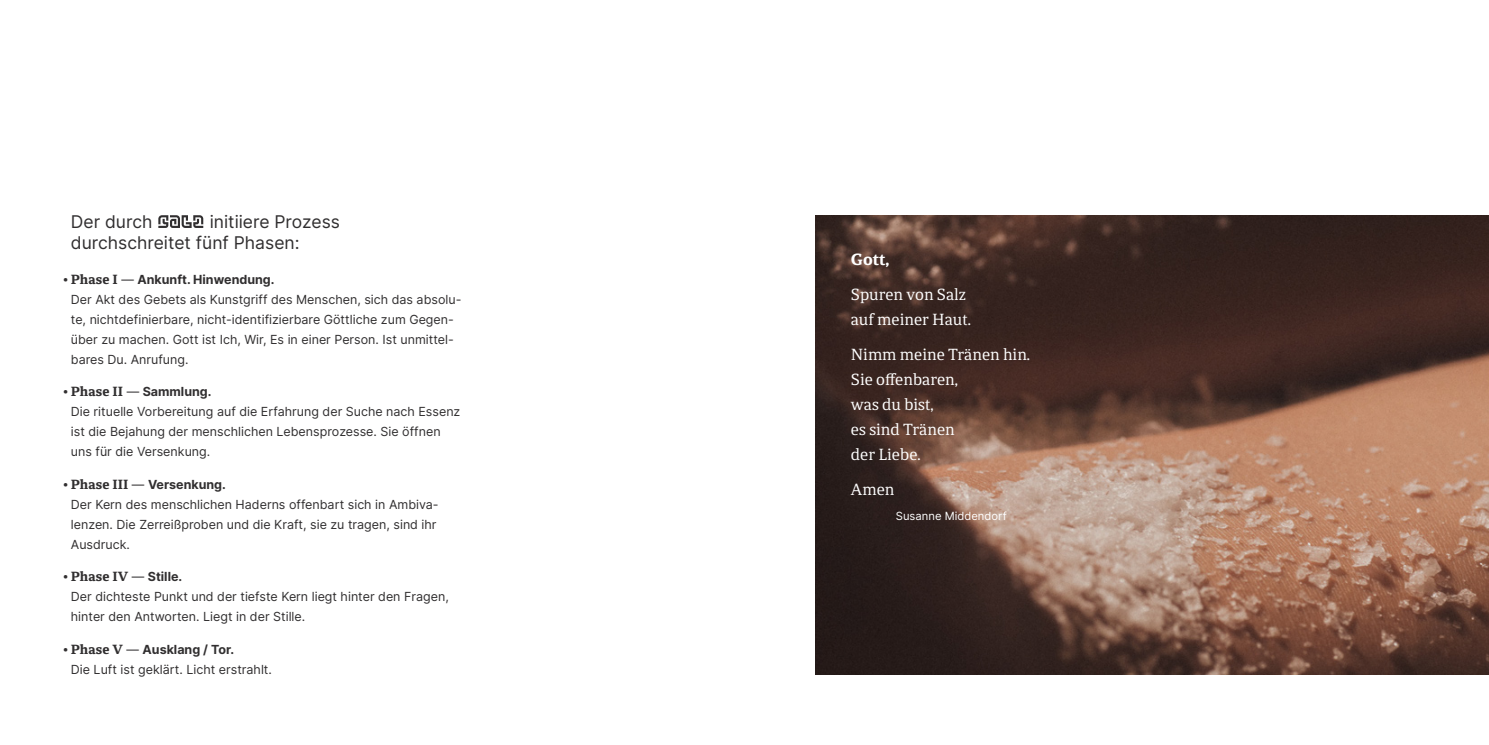
<style>
.page{position:relative;width:1489px;height:745px;background:#fff}
.page>*{position:absolute;margin:0;border:0;box-sizing:border-box;transform-origin:0 0}
.t1{font:17.5px/25px "Calicanto";color:#fff}
.t2{font:17.5px/21px "Inter";color:#312f30}
.t3{font:700 17.5px "Calicanto";color:#fff}
.t4{font:700 14.38px "Calicanto";color:#312f30}
.t5{font:12.5px/20px "Inter";color:#312f30}
.t6{font:11.25px "Inter";color:#fff}
.s1{font-family:"Calicanto";font-weight:700;font-size:14.38px}
.s2{font-weight:700}
.s3{font-family:"Inter";font-weight:400;font-size:12.5px}
.s4{font-family:"Inter";font-size:12.5px}
</style>
<div class="page">
<img style="left:815px;top:215px;width:673px;height:458px">
<svg style="left:158px;top:215px;width:45px;height:13px"></svg>
<h1 class="t2" style="left:71px;top:210px;width:270px;text-indent:139px">initiiere Prozess durchschreitet fünf Phasen:</h1>
<h1 class="t2" style="left:71px;top:210px;width:83px">Der durch</h1>
<p class="t5" style="left:71px;top:268px;width:392px"><span class="s1">Phase I</span> — <span class="s2">Ankunft. Hinwendung.<br></span>Der Akt des Gebets als Kunstgriff des Menschen, sich das absolu&shy;te, nichtdefinierbare, nicht-identifizierbare Göttliche zum Gegen&shy;über zu machen. Gott ist Ich, Wir, Es in einer Person. Ist unmittel&shy;bares Du. Anrufung.</p>
<p class="t5" style="left:71px;top:381px;width:391px"><span class="s1">Phase II</span> — <span class="s2">Sammlung.<br></span>Die rituelle Vorbereitung auf die Erfahrung der Suche nach Essenz ist die Bejahung der menschlichen Lebensprozesse. Sie öffnen uns für die Versenkung.</p>
<p class="t5" style="left:71px;top:473px;width:369px"><span class="s1">Phase III</span> — <span class="s2">Versenkung.<br></span>Der Kern des menschlichen Haderns offenbart sich in Ambiva&shy;lenzen. Die Zerreißproben und die Kraft, sie zu tragen, sind ihr Ausdruck.</p>
<p class="t4" style="left:63px;top:567px;width:121px">• Phase IV <span class="s3">—</span> <span class="s4">Stille.</span></p>
<p class="t5" style="left:71px;top:586px;width:379px">Der dichteste Punkt und der tiefste Kern liegt hinter den Fragen, hinter den Antworten. Liegt in der Stille.</p>
<p class="t5" style="left:71px;top:638px;width:202px"><span class="s1">Phase V</span> — <span class="s2">Ausklang / Tor.<br></span>Die Luft ist geklärt. Licht erstrahlt.</p>
<p class="t4" style="left:63px;top:270px;width:7px">•</p>
<p class="t4" style="left:63px;top:382px;width:7px">•</p>
<p class="t4" style="left:63px;top:475px;width:7px">•</p>
<p class="t4" style="left:63px;top:640px;width:7px">•</p>
<h1 class="t3" style="left:850px;top:248px;width:40px">Gott,</h1>
<h1 class="t1" style="left:850px;top:281px;width:121px">Spuren von Salz auf meiner Haut.</h1>
<h1 class="t1" style="left:850px;top:341px;width:181px">Nimm meine Tränen hin.<br>Sie offenbaren,<br>was du bist,<br>es sind Tränen<br>der Liebe.</h1>
<h1 class="t1" style="left:850px;top:477px;width:45px">Amen</h1>
<p class="t6" style="left:895px;top:507px;width:112px">Susanne Middendorf</p>
</div>
